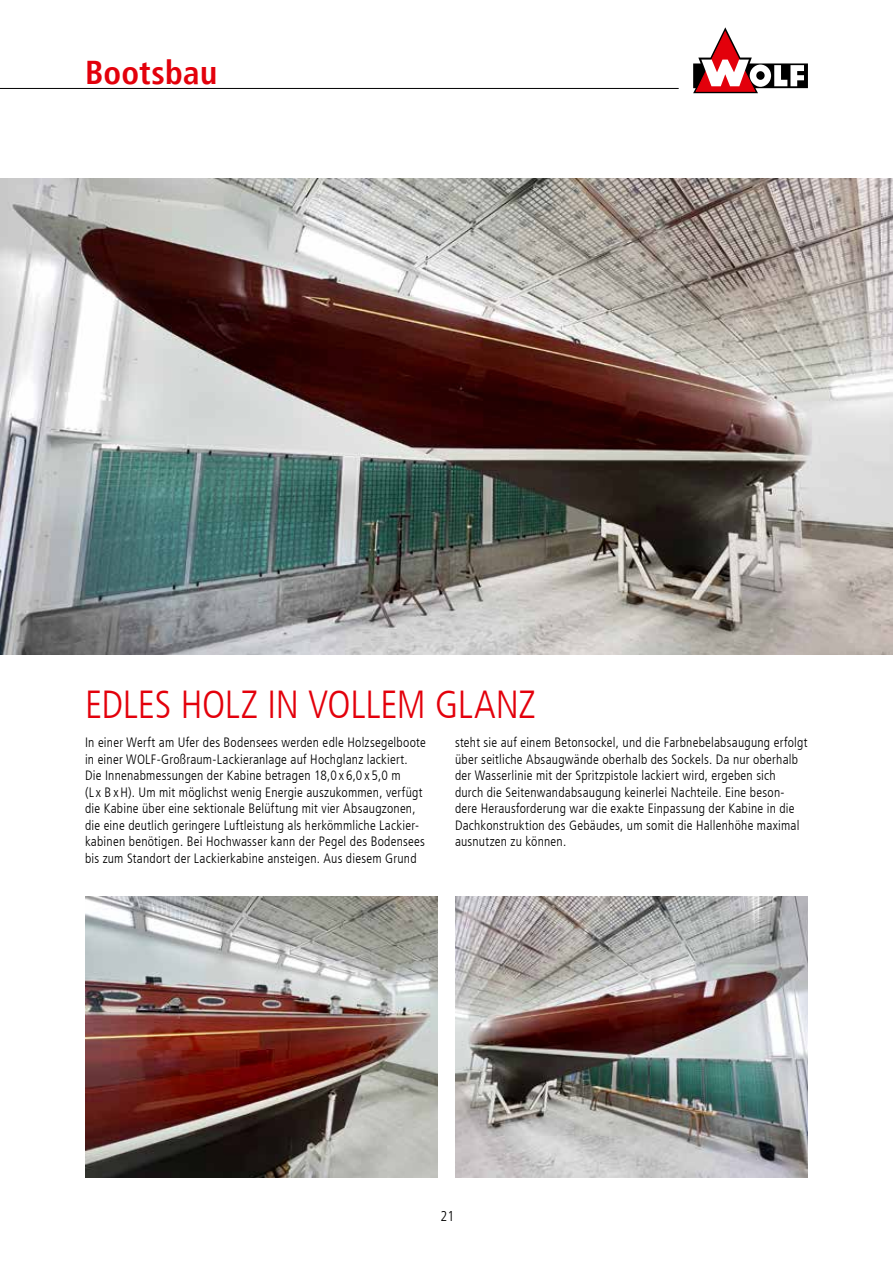
<style>
.page{position:relative;width:893px;height:1263px;background:#fff}
.page>*{position:absolute;margin:0;border:0;box-sizing:border-box;transform-origin:0 0}
.t1{font:300 condensed 39px "Frutiger";letter-spacing:-.01em;color:#e3000b}
.t2{font:700 condensed 33px "Frutiger";letter-spacing:.01em;color:#e3000b}
.t3{font:300 condensed 14.25px "Frutiger";color:#000}
.t4{font:300 condensed 13.5px/16.5px "Frutiger";letter-spacing:.015em;color:#000}
</style>
<div class="page">
<hr style="left:0;top:88px;width:679px;height:1px;background:#000">
<img style="left:0;top:179px;width:893px;height:476px">
<img style="left:455px;top:896px;width:353px;height:282px">
<img style="left:85px;top:896px;width:353px;height:282px">
<svg style="left:693px;top:27px;width:115px;height:66px"></svg>
<h2 class="t2" style="left:85px;top:53px;width:134px">Bootsbau</h2>
<h1 class="t1" style="left:85px;top:682px;width:452px">EDLES HOLZ IN VOLLEM GLANZ</h1>
<p class="t4" style="left:85px;top:735px;width:342px">In einer Werft am Ufer des Bodensees werden edle Holzsegelboote in einer WOLF-Großraum-Lackieranlage auf Hochglanz lackiert.<br>Die Innenabmessungen der Kabine betragen 18,0 x 6,0 x 5,0 m<br>(Lx B x H). Um mit möglichst wenig Energie auszukommen, verfügt die Kabine über eine sektionale Belüftung mit vier Absaugzonen, die eine deutlich geringere Luftleistung als herkömmliche Lackier&shy;kabinen benötigen. Bei Hochwasser kann der Pegel des Bodensees bis zum Standort der Lackierkabine ansteigen. Aus diesem Grund</p>
<p class="t4" style="left:455px;top:735px;width:354px">steht sie auf einem Betonsockel, und die Farbnebelabsaugung erfolgt über seitliche Absaugwände oberhalb des Sockels. Da nur oberhalb der Wasserlinie mit der Spritzpistole lackiert wird, ergeben sich<br>durch die Seitenwandabsaugung keinerlei Nachteile. Eine beson&shy;dere Herausforderung war die exakte Einpassung der Kabine in die Dachkonstruktion des Gebäudes, um somit die Hallenhöhe maximal ausnutzen zu können.</p>
<p class="t3" style="left:440px;top:1207px;width:15px">21</p>
</div>
